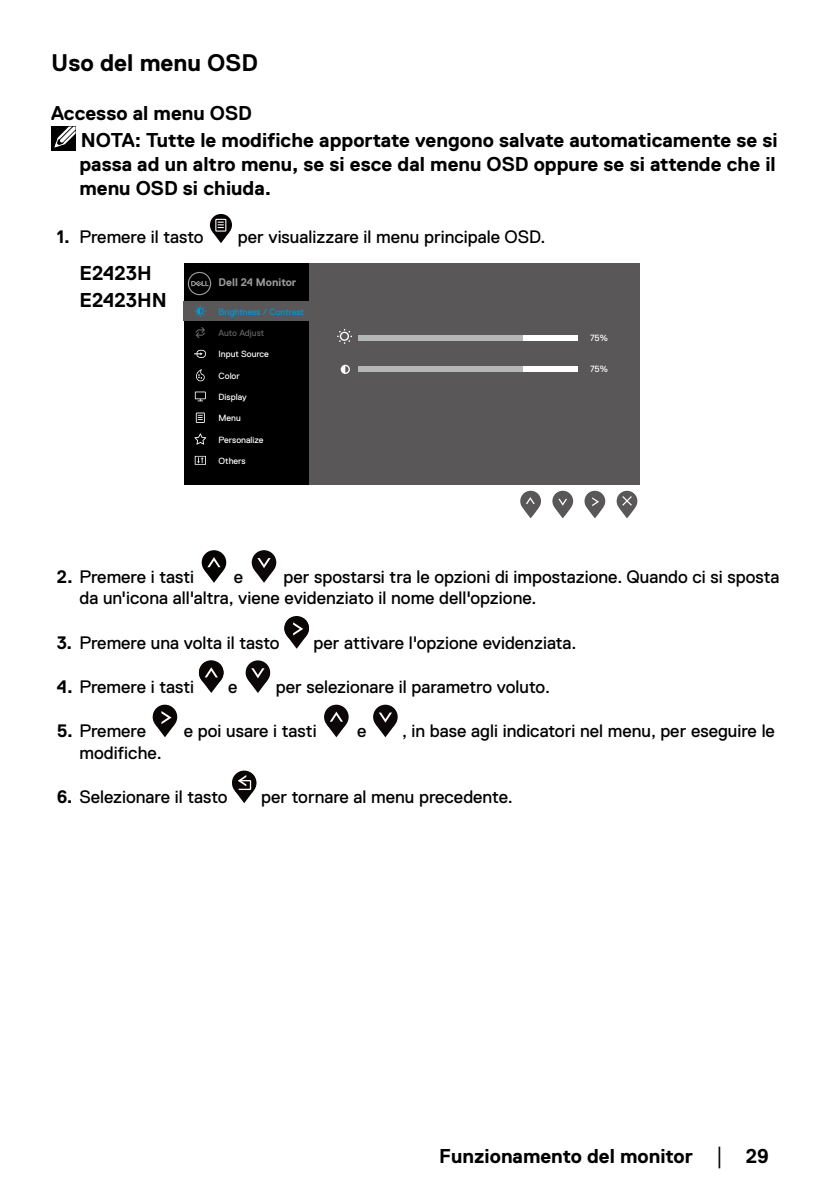
<style>
.page{position:relative;width:840px;height:1191px;background:#fff}
.page>*{position:absolute;margin:0;border:0;box-sizing:border-box;transform-origin:0 0}
.t1{font:700 24px "Dell Replica";color:#000}
.t2{font:700 20px/26.8px "Dell Replica";color:#000}
.t3{font:18px/21.6px "Dell Replica";color:#000}
.t4{font:700 11px "Dell Replica";color:#9b9b9b}
.t5{font:9px "Dell Replica";color:#fff}
.t6{font:9px "Dell Replica";color:#0099d9}
.t7{font:9px "Dell Replica";color:#646464}
.s1{font-weight:700}
.s2{font-family:"Times New Roman";font-weight:400;font-size:18px}
</style>
<div class="page">
<div style="left:51px;top:127px;width:24px;height:24px;background:#000"></div>
<svg style="left:53px;top:126px;width:23px;height:22px"></svg>
<svg style="left:210px;top:214px;width:22px;height:22px"></svg>
<svg style="left:212px;top:219px;width:17px;height:24px"></svg>
<svg style="left:584px;top:491px;width:21px;height:27px"></svg>
<svg style="left:616px;top:491px;width:21px;height:27px"></svg>
<svg style="left:552px;top:491px;width:21px;height:27px"></svg>
<svg style="left:520px;top:491px;width:20px;height:27px"></svg>
<div style="left:184px;top:263px;width:455px;height:221px;background:#595757"></div>
<div style="left:184px;top:263px;width:124px;height:221px;background:#000"></div>
<div style="left:184px;top:301px;width:124px;height:20px;background:#595757"></div>
<svg style="left:188px;top:272px;width:23px;height:23px"></svg>
<svg style="left:194px;top:305px;width:12px;height:12px"></svg>
<svg style="left:340px;top:365px;width:10px;height:9px"></svg>
<svg style="left:195px;top:327px;width:10px;height:11px"></svg>
<svg style="left:196px;top:369px;width:8px;height:12px"></svg>
<svg style="left:195px;top:391px;width:11px;height:10px"></svg>
<svg style="left:196px;top:412px;width:9px;height:11px"></svg>
<svg style="left:194px;top:433px;width:12px;height:11px"></svg>
<svg style="left:195px;top:456px;width:11px;height:9px"></svg>
<svg style="left:194px;top:350px;width:12px;height:8px"></svg>
<div style="left:358px;top:366px;width:219px;height:5px;background:#fff"></div>
<div style="left:358px;top:366px;width:164px;height:5px;background:#b5b6b6"></div>
<div style="left:358px;top:335px;width:219px;height:6px;background:#fff"></div>
<div style="left:358px;top:335px;width:164px;height:6px;background:#b5b6b6"></div>
<svg style="left:337px;top:329px;width:15px;height:15px"></svg>
<div style="left:201px;top:550px;width:25px;height:25px;background:#040000;border-radius:50%"></div>
<svg style="left:204px;top:557px;width:19px;height:26px"></svg>
<div style="left:251px;top:550px;width:25px;height:25px;background:#0c0809;border-radius:50%"></div>
<svg style="left:254px;top:558px;width:19px;height:25px"></svg>
<svg style="left:284px;top:616px;width:25px;height:24px"></svg>
<svg style="left:284px;top:618px;width:25px;height:30px"></svg>
<svg style="left:199px;top:660px;width:24px;height:25px"></svg>
<svg style="left:199px;top:662px;width:24px;height:31px"></svg>
<div style="left:245px;top:660px;width:25px;height:25px;background:#0c0809;border-radius:50%"></div>
<svg style="left:248px;top:668px;width:19px;height:25px"></svg>
<div style="left:153px;top:704px;width:24px;height:25px;background:#0a0606;border-radius:50%"></div>
<svg style="left:155px;top:711px;width:19px;height:26px"></svg>
<div style="left:324px;top:704px;width:24px;height:25px;background:#0c0708;border-radius:50%"></div>
<svg style="left:327px;top:711px;width:18px;height:26px"></svg>
<div style="left:373px;top:704px;width:24px;height:25px;background:#0c0708;border-radius:50%"></div>
<svg style="left:376px;top:712px;width:18px;height:25px"></svg>
<div style="left:232px;top:771px;width:24px;height:24px;background:#0a0606;border-radius:50%"></div>
<svg style="left:235px;top:775px;width:18px;height:28px"></svg>
<h1 class="t1" style="left:51px;top:50px;width:208px">Uso del menu OSD</h1>
<p class="t2" style="left:81px;top:100px;width:698px;text-indent:-30px">Accesso al menu OSD<br>NOTA: Tutte le modifiche apportate vengono salvate automaticamente se si</p>
<p class="t2" style="left:79px;top:152px;width:697px;line-height:24px">passa ad un altro menu, se si esce dal menu OSD oppure se si attende che il menu OSD si chiuda.</p>
<p class="t3" style="left:57px;top:226px;width:148px"><span class="s1">1.</span> Premere il tasto</p>
<p class="t3" style="left:238px;top:226px;width:309px">per visualizzare il menu principale OSD.</p>
<p class="t4" style="left:218px;top:276px;width:79px">Dell 24 Monitor</p>
<p class="t6" style="left:218px;top:307px;width:87px">Brightness / Contrast</p>
<p class="t7" style="left:218px;top:328px;width:47px">Auto Adjust</p>
<p class="t5" style="left:218px;top:349px;width:52px">Input Source</p>
<p class="t2" style="left:79px;top:260px;width:89px">E2423H<br>E2423HN</p>
<p class="t5" style="left:589px;top:333px;width:19px">75%</p>
<p class="t5" style="left:589px;top:363px;width:19px">75%</p>
<p class="t5" style="left:218px;top:370px;width:23px">Color</p>
<p class="t5" style="left:218px;top:392px;width:29px">Display</p>
<p class="t5" style="left:218px;top:413px;width:24px">Menu</p>
<p class="t5" style="left:218px;top:434px;width:46px">Personalize</p>
<p class="t5" style="left:218px;top:456px;width:29px">Others</p>
<p class="t3" style="left:79px;top:566px;width:701px;text-indent:204px">per spostarsi tra le opzioni di impostazione. Quando ci si sposta da un'icona all'altra, viene evidenziato il nome dell'opzione.</p>
<p class="t3" style="left:57px;top:632px;width:224px"><span class="s1">3.</span> Premere una volta il tasto</p>
<p class="t3" style="left:313px;top:632px;width:264px">per attivare l'opzione evidenziata.</p>
<p class="t3" style="left:57px;top:676px;width:139px"><span class="s1">4.</span> Premere i tasti</p>
<p class="t3" style="left:228px;top:676px;width:11px">e</p>
<p class="t3" style="left:276px;top:676px;width:275px">per selezionare il parametro voluto.</p>
<p class="t3" style="left:57px;top:720px;width:91px"><span class="s1">5.</span> Premere</p>
<p class="t3" style="left:184px;top:720px;width:134px">e poi usare i tasti</p>
<p class="t3" style="left:357px;top:720px;width:11px">e</p>
<p class="t3" style="left:402px;top:720px;width:374px">, in base agli indicatori nel menu, per eseguire le</p>
<p class="t3" style="left:79px;top:742px;width:84px">modifiche.</p>
<p class="t3" style="left:57px;top:786px;width:172px"><span class="s1">6.</span> Selezionare il tasto</p>
<p class="t3" style="left:261px;top:786px;width:253px">per tornare al menu precedente.</p>
<p class="t3" style="left:57px;top:566px;width:139px"><span class="s1">2.</span> Premere i tasti</p>
<p class="t3" style="left:233px;top:566px;width:11px">e</p>
<p class="t2" style="left:439px;top:1142px;width:331px">Funzionamento del monitor <span class="s2">│</span> 29</p>
</div>
